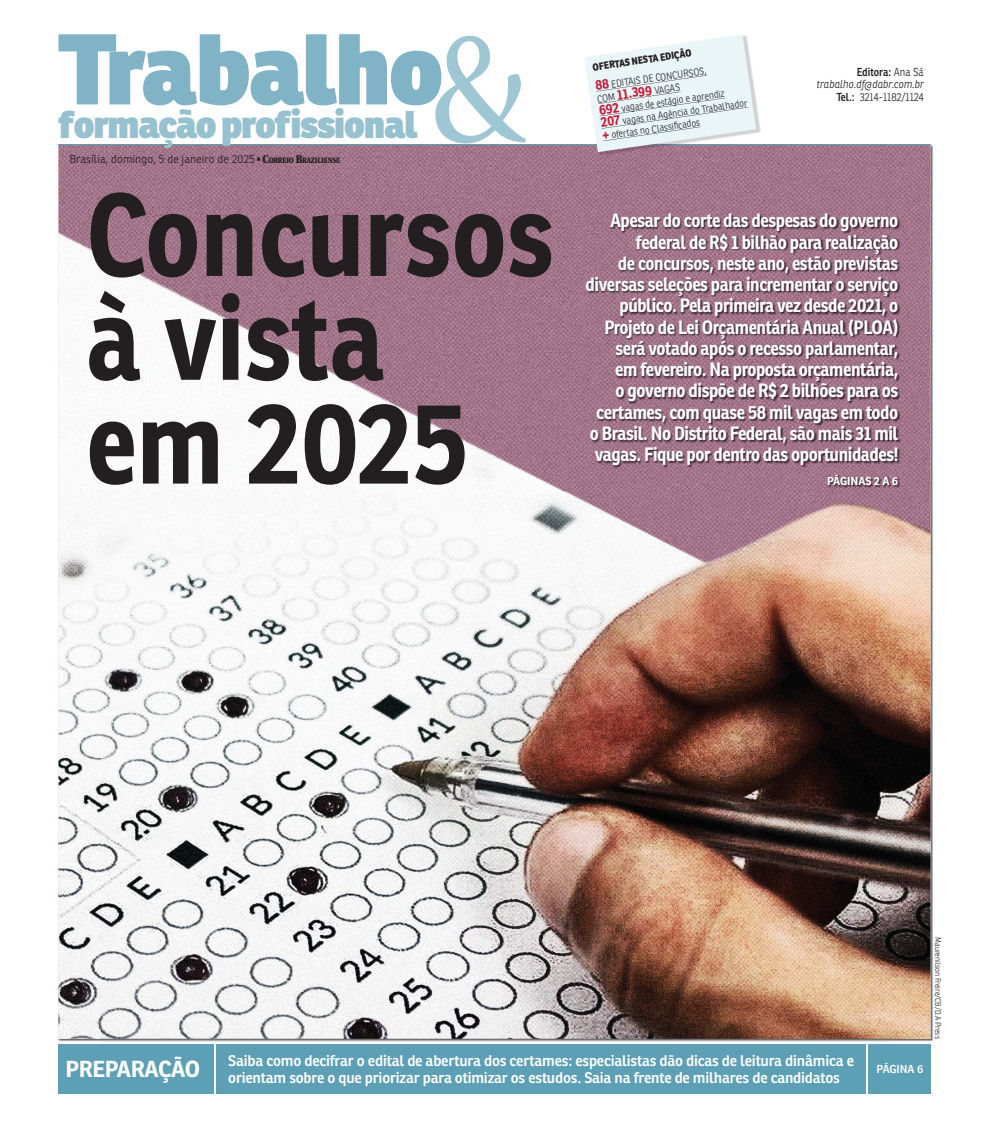
<style>
.page{position:relative;width:989px;height:1124px;background:#fff}
.page>*{position:absolute;margin:0;border:0;box-sizing:border-box;transform-origin:0 0}
.t1{font:155.62px "Utopia";color:#9fc6d3;scale:.9 1}
.t2{font:700 113.75px/103.8px "Ronnia";color:#231f20;scale:.9 1}
.t3{font:800 97.5px "Ronnia";letter-spacing:-.02em;color:#7fb3c5}
.t4{font:800 37.5px "Ronnia";letter-spacing:-.03em;color:#97c1cf}
.t5{font:700 22.5px "Ronnia";letter-spacing:-.015em;color:#fff}
.t6{font:700 18.75px/21.2px "Ronnia";letter-spacing:-.025em;color:#fff;text-align:right;scale:.9 1}
.t7{font:600 15px/16.2px "Ronnia";letter-spacing:-.015em;color:#fff}
.t8{font:italic 300 11.25px/12.5px "Ronnia";color:#231f20;text-align:right;scale:.9 1}
.t9{font:300 11.25px "Ronnia";letter-spacing:.005em;color:#231f20}
.t10{font:700 11.25px "Ronnia";letter-spacing:-.005em;color:#fff}
.t11{font:600 11.25px "Ronnia";letter-spacing:-.005em;color:#fff}
.t12{font:300 10px/12.5px "Ronnia";color:#231f20;scale:.9 1}
.t13{font:300 8.12px "Ronnia";color:#231f20;scale:.9 1}
.s1{font-family:"Utopia";font-weight:900}
.s2{font-family:"Utopia";font-weight:900;font-size:7.88px}
.s3{font-weight:800}
.s4{font-weight:700;font-size:13.75px;color:#c41f3b}
.s5{font-weight:600;font-style:normal}
.s6{font-style:normal}
</style>
<div class="page">
<img style="left:890px;top:188px;width:43px;height:853px">
<img style="left:101px;top:1038px;width:789px;height:3px">
<img style="left:58px;top:145px;width:872px;height:893px">
<div style="left:58px;top:1043px;width:872px;height:50px;background:#5da0b6"></div>
<hr style="left:214px;top:1043px;width:2px;height:50px;background:#fff">
<hr style="left:866px;top:1043px;width:1px;height:50px;background:#fff">
<img style="left:86px;top:189px;width:478px;height:308px">
<img style="left:586px;top:213px;width:315px;height:255px">
<img style="left:827px;top:473px;width:73px;height:14px">
<hr style="left:58px;top:144px;width:872px;height:1px;background:#5da0b6">
<img style="left:585px;top:101px;width:175px;height:55px">
<svg style="left:584px;top:34px;width:172px;height:118px"></svg>
<h3 class="t3" style="left:58px;top:26px;width:386px">Trabalho</h3>
<h1 class="t1" style="left:429px;top:-3px;width:111px">&amp;</h1>
<h3 class="t4" style="left:58px;top:108px;width:361px">formação profissional</h3>
<p class="t9" style="left:69px;top:155px;width:272px">Brasília, domingo, 5 de janeiro de 2025 <span class="s1">•</span> <span class="s1">C</span><span class="s2">ORREIO</span> <span class="s1">B</span><span class="s2">RAZILIENSE</span></p>
<h2 class="t2" style="left:86px;top:186px;width:521px">Concursos à vista<br>em 2025</h2>
<p class="t12" style="left:591px;top:58px;width:126px;line-height:19.5px;rotate:-8deg"><span class="s3">OFERTAS NESTA EDIÇÃO<br></span><span class="s4">88</span> EDITAIS DE CONCURSOS,</p>
<p class="t12" style="left:596px;top:93px;width:166px;rotate:-8deg">COM <span class="s4">11.399</span> VAGAS<br><span class="s4">692</span> vagas de estágio e aprendiz<br><span class="s4">207</span> vagas na Agência do Trabalhador</p>
<p class="t12" style="left:602px;top:130px;width:111px;rotate:-8deg"><span class="s4">+</span> ofertas no Classifi cados</p>
<p class="t8" style="left:816px;top:67px;width:121px"><span class="s5">Editora:</span> <span class="s6">Ana Sá </span>trabalho.df@dabr.com.br<br><span class="s5">Tel.:</span> <span class="s6">3214-1182/1124</span></p>
<p class="t6" style="left:585px;top:210px;width:349px">Apesar do corte das despesas do governo federal de R$ 1 bilhão para realização<br>de concursos, neste ano, estão previstas diversas seleções para incrementar o serviço público. Pela primeira vez desde 2021, o Projeto de Lei Orçamentária Anual (PLOA) será votado após o recesso parlamentar,<br>em fevereiro. Na proposta orçamentária,<br>o governo dispõe de R$ 2 bilhões para os certames, com quase 58 mil vagas em todo o Brasil. No Distrito Federal, são mais 31 mil vagas. Fique por dentro das oportunidades!</p>
<p class="t10" style="left:827px;top:474px;width:73px">PÁGINAS 2 A 6</p>
<p class="t5" style="left:66px;top:1056px;width:136px">PREPARAÇÃO</p>
<p class="t7" style="left:228px;top:1052px;width:627px">Saiba como decifrar o edital de abertura dos certames: especialistas dão dicas de leitura dinâmica e orientam sobre o que priorizar para otimizar os estudos. Saia na frente de milhares de candidatos</p>
<p class="t11" style="left:876px;top:1062px;width:48px">PÁGINA 6</p>
<p class="t13" style="left:941px;top:936px;width:114px;rotate:90deg">Maurenilson Freire/CB/D.A Press</p>
</div>
